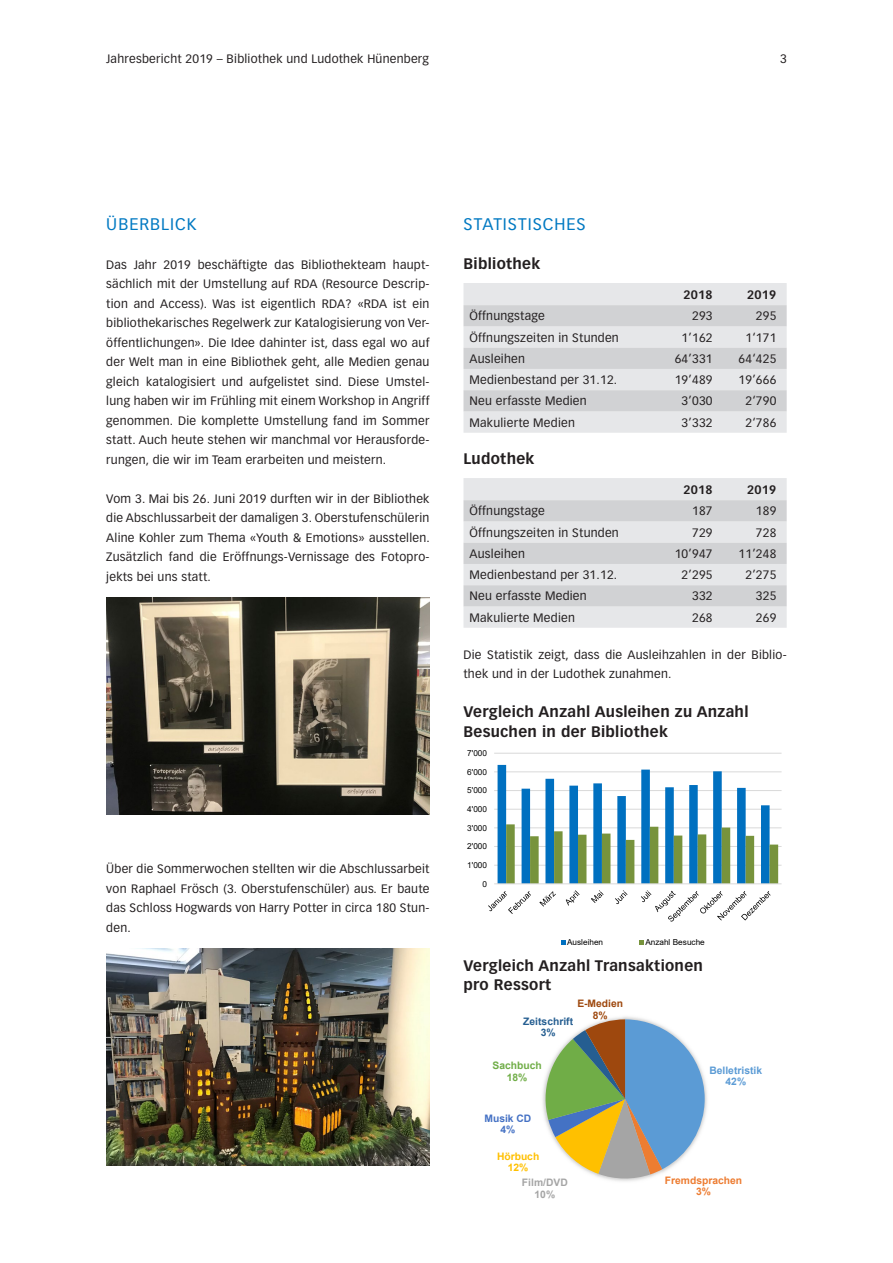
<style>
.page{position:relative;width:893px;height:1263px;background:#fff}
.page>*{position:absolute;margin:0;border:0;box-sizing:border-box;transform-origin:0 0}
.Titel_gross_blau_11{font:16.5px "Vectora LH";letter-spacing:.06em;color:#0079c2}
.Titel_bold_10pt_spe{font:700 15px/19.5px "Vectora LH";letter-spacing:.02em;color:#231f20}
.Lauftext{font:12px/19.5px "Vectora LH";letter-spacing:.02em;color:#231f20;text-align:justify}
.Text_links{font:12px "Vectora LH";letter-spacing:.02em;color:#231f20}
.Zahlen{font:12px "Vectora LH";letter-spacing:.02em;color:#231f20}
.Titel_rechts{font:700 12px "Vectora LH";letter-spacing:.02em;color:#231f20}
.t1{font:700 10.35px/11.9px "Arial";color:#5b9bd5;text-align:center}
.t2{font:700 10.35px/11.9px "Arial";color:#ed7c31;text-align:center}
.t3{font:700 10.35px/11.7px "Arial";color:#255e91;text-align:center}
.t4{font:700 10.35px/11.7px "Arial";color:#a5a5a5;text-align:center}
.t5{font:700 10.35px/11.9px "Arial";color:#70ad47;text-align:center}
.t6{font:700 10.35px/11.7px "Arial";color:#ffc000;text-align:center}
.t7{font:700 10.35px/11.7px "Arial";color:#9e480e;text-align:center}
.t8{font:700 10.35px/11.9px "Arial";letter-spacing:-.005em;color:#4471c4;text-align:center}
.t9{font:8.25px "Arial";color:#000}
</style>
<div class="page">
<img style="left:106px;top:598px;width:323px;height:216px">
<img style="left:106px;top:949px;width:323px;height:216px">
<div style="left:463px;top:283px;width:324px;height:150px;background:#e6e7e9"></div>
<svg style="left:463px;top:305px;width:324px;height:106px;background:#d9dadc"></svg>
<div style="left:463px;top:478px;width:324px;height:150px;background:#e6e7e9"></div>
<svg style="left:463px;top:500px;width:324px;height:106px;background:#d9dadc"></svg>
<hr style="left:494px;top:865px;width:288px;height:1px;background:#d9d9d9">
<hr style="left:494px;top:846px;width:288px;height:1px;background:#d9d9d9">
<hr style="left:494px;top:827px;width:288px;height:1px;background:#d9d9d9">
<hr style="left:494px;top:809px;width:288px;height:1px;background:#d9d9d9">
<hr style="left:494px;top:790px;width:288px;height:1px;background:#d9d9d9">
<hr style="left:494px;top:771px;width:288px;height:1px;background:#d9d9d9">
<hr style="left:494px;top:753px;width:288px;height:1px;background:#d9d9d9">
<svg style="left:498px;top:765px;width:280px;height:118px"></svg>
<hr style="left:494px;top:883px;width:288px;height:1px;background:#d9d9d9">
<svg style="left:488px;top:891px;width:43px;height:23px"></svg>
<svg style="left:539px;top:891px;width:17px;height:15px"></svg>
<svg style="left:566px;top:890px;width:14px;height:16px"></svg>
<svg style="left:591px;top:890px;width:13px;height:13px"></svg>
<svg style="left:615px;top:890px;width:12px;height:14px"></svg>
<svg style="left:641px;top:890px;width:130px;height:31px"></svg>
<svg style="left:561px;top:940px;width:4px;height:4px"></svg>
<svg style="left:639px;top:940px;width:4px;height:4px"></svg>
<img style="left:609px;top:1016px;width:98px;height:165px">
<svg style="left:542px;top:1019px;width:163px;height:161px"></svg>
<p class="Lauftext" style="left:106px;top:49px;width:324px">Jahresbericht 2019 – Bibliothek und Ludothek Hünenberg</p>
<p class="Lauftext" style="left:780px;top:49px;width:8px">3</p>
<p class="Titel_gross_blau_11" style="left:106px;top:214px;width:92px">ÜBERBLICK</p>
<p class="Lauftext" style="left:106px;top:255px;width:325px">Das Jahr 2019 beschäftigte das Bibliothekteam haupt&shy;sächlich mit der Umstellung auf RDA (Resource Descrip&shy;tion and Access). Was ist eigentlich RDA? «RDA ist ein bibliothekarisches Regelwerk zur Katalogisierung von Ver&shy;öffentlichungen». Die Idee dahinter ist, dass egal wo auf der Welt man in eine Bibliothek geht, alle Medien genau gleich katalogisiert und aufgelistet sind. Diese Umstel&shy;lung haben wir im Frühling mit einem Workshop in Angriff genommen. Die komplette Umstellung fand im Sommer statt. Auch heute stehen wir manchmal vor Herausforde&shy;rungen, die wir im Team erarbeiten und meistern.</p>
<p class="Lauftext" style="left:106px;top:489px;width:325px">Vom 3. Mai bis 26. Juni 2019 durften wir in der Bibliothek die Abschlussarbeit der damaligen 3. Oberstufenschülerin Aline Kohler zum Thema «Youth &amp; Emotions» ausstellen.<br>Zusätzlich fand die Eröffnungs-Vernissage des Fotopro&shy;jekts bei uns statt.</p>
<p class="Lauftext" style="left:106px;top:859px;width:325px">Über die Sommerwochen stellten wir die Abschlussarbeit von Raphael Frösch (3. Oberstufenschüler) aus. Er baute das Schloss Hogwards von Harry Potter in circa 180 Stun&shy;den.</p>
<p class="Titel_gross_blau_11" style="left:463px;top:214px;width:124px">STATISTISCHES</p>
<p class="Titel_bold_10pt_spe" style="left:463px;top:253px;width:78px">Bibliothek</p>
<p class="Titel_rechts" style="left:683px;top:287px;width:31px">2018</p>
<p class="Titel_rechts" style="left:747px;top:287px;width:31px">2019</p>
<p class="Text_links" style="left:469px;top:309px;width:77px">Öffnungstage</p>
<p class="Zahlen" style="left:692px;top:309px;width:22px">293</p>
<p class="Zahlen" style="left:756px;top:309px;width:22px">295</p>
<p class="Text_links" style="left:469px;top:330px;width:151px">Öffnungszeiten in Stunden</p>
<p class="Zahlen" style="left:682px;top:330px;width:32px">1’162</p>
<p class="Zahlen" style="left:745px;top:330px;width:32px">1‘171</p>
<p class="Text_links" style="left:469px;top:351px;width:57px">Ausleihen</p>
<p class="Zahlen" style="left:675px;top:351px;width:39px">64’331</p>
<p class="Zahlen" style="left:738px;top:351px;width:39px">64‘425</p>
<p class="Text_links" style="left:469px;top:373px;width:149px">Medienbestand per 31.12.</p>
<p class="Zahlen" style="left:675px;top:373px;width:39px">19’489</p>
<p class="Zahlen" style="left:738px;top:373px;width:39px">19’666</p>
<p class="Text_links" style="left:469px;top:394px;width:119px">Neu erfasste Medien</p>
<p class="Zahlen" style="left:682px;top:394px;width:32px">3’030</p>
<p class="Zahlen" style="left:745px;top:394px;width:32px">2‘790</p>
<p class="Text_links" style="left:469px;top:415px;width:107px">Makulierte Medien</p>
<p class="Zahlen" style="left:682px;top:415px;width:32px">3’332</p>
<p class="Zahlen" style="left:745px;top:415px;width:32px">2‘786</p>
<p class="Titel_bold_10pt_spe" style="left:463px;top:448px;width:73px">Ludothek</p>
<p class="Titel_rechts" style="left:683px;top:482px;width:31px">2018</p>
<p class="Titel_rechts" style="left:747px;top:482px;width:31px">2019</p>
<p class="Text_links" style="left:469px;top:504px;width:77px">Öffnungstage</p>
<p class="Zahlen" style="left:692px;top:504px;width:22px">187</p>
<p class="Zahlen" style="left:756px;top:504px;width:22px">189</p>
<p class="Text_links" style="left:469px;top:525px;width:151px">Öffnungszeiten in Stunden</p>
<p class="Zahlen" style="left:692px;top:525px;width:22px">729</p>
<p class="Zahlen" style="left:756px;top:525px;width:22px">728</p>
<p class="Text_links" style="left:469px;top:546px;width:57px">Ausleihen</p>
<p class="Zahlen" style="left:675px;top:546px;width:39px">10’947</p>
<p class="Zahlen" style="left:738px;top:546px;width:39px">11’248</p>
<p class="Text_links" style="left:469px;top:568px;width:149px">Medienbestand per 31.12.</p>
<p class="Zahlen" style="left:682px;top:568px;width:32px">2’295</p>
<p class="Zahlen" style="left:745px;top:568px;width:32px">2’275</p>
<p class="Text_links" style="left:469px;top:589px;width:119px">Neu erfasste Medien</p>
<p class="Zahlen" style="left:692px;top:589px;width:22px">332</p>
<p class="Zahlen" style="left:756px;top:589px;width:22px">325</p>
<p class="Text_links" style="left:469px;top:610px;width:107px">Makulierte Medien</p>
<p class="Zahlen" style="left:692px;top:610px;width:22px">268</p>
<p class="Zahlen" style="left:756px;top:610px;width:22px">269</p>
<p class="Lauftext" style="left:463px;top:645px;width:325px">Die Statistik zeigt, dass die Ausleihzahlen in der Biblio&shy;thek und in der Ludothek zunahmen.</p>
<p class="Titel_bold_10pt_spe" style="left:463px;top:702px;width:286px">Vergleich Anzahl Ausleihen zu Anzahl<br>Besuchen in der Bibliothek</p>
<p class="t9" style="left:467px;top:747px;width:21px">7'000</p>
<p class="t9" style="left:467px;top:766px;width:21px">6'000</p>
<p class="t9" style="left:467px;top:784px;width:21px">5'000</p>
<p class="t9" style="left:467px;top:803px;width:21px">4'000</p>
<p class="t9" style="left:467px;top:822px;width:21px">3'000</p>
<p class="t9" style="left:467px;top:840px;width:21px">2'000</p>
<p class="t9" style="left:467px;top:859px;width:21px">1'000</p>
<p class="t9" style="left:482px;top:878px;width:6px">0</p>
<p class="t9" style="left:567px;top:936px;width:38px">Ausleihen</p>
<p class="t9" style="left:645px;top:936px;width:61px">Anzahl Besuche</p>
<p class="Titel_bold_10pt_spe" style="left:463px;top:955px;width:241px">Vergleich Anzahl Transaktionen pro Ressort</p>
<p class="t7" style="left:577px;top:998px;width:47px">E-Medien<br>8%</p>
<p class="t3" style="left:523px;top:1015px;width:51px">Zeitschrift<br>3%</p>
<p class="t5" style="left:493px;top:1059px;width:51px">Sachbuch<br>18%</p>
<p class="t8" style="left:484px;top:1112px;width:48px">Musik CD<br>4%</p>
<p class="t6" style="left:497px;top:1150px;width:44px">Hörbuch<br>12%</p>
<p class="t4" style="left:522px;top:1176px;width:47px">Film/DVD<br>10%</p>
<p class="t1" style="left:709px;top:1064px;width:54px">Belletristik<br>42%</p>
<p class="t2" style="left:665px;top:1174px;width:79px">Fremdsprachen<br>3%</p>
</div>
